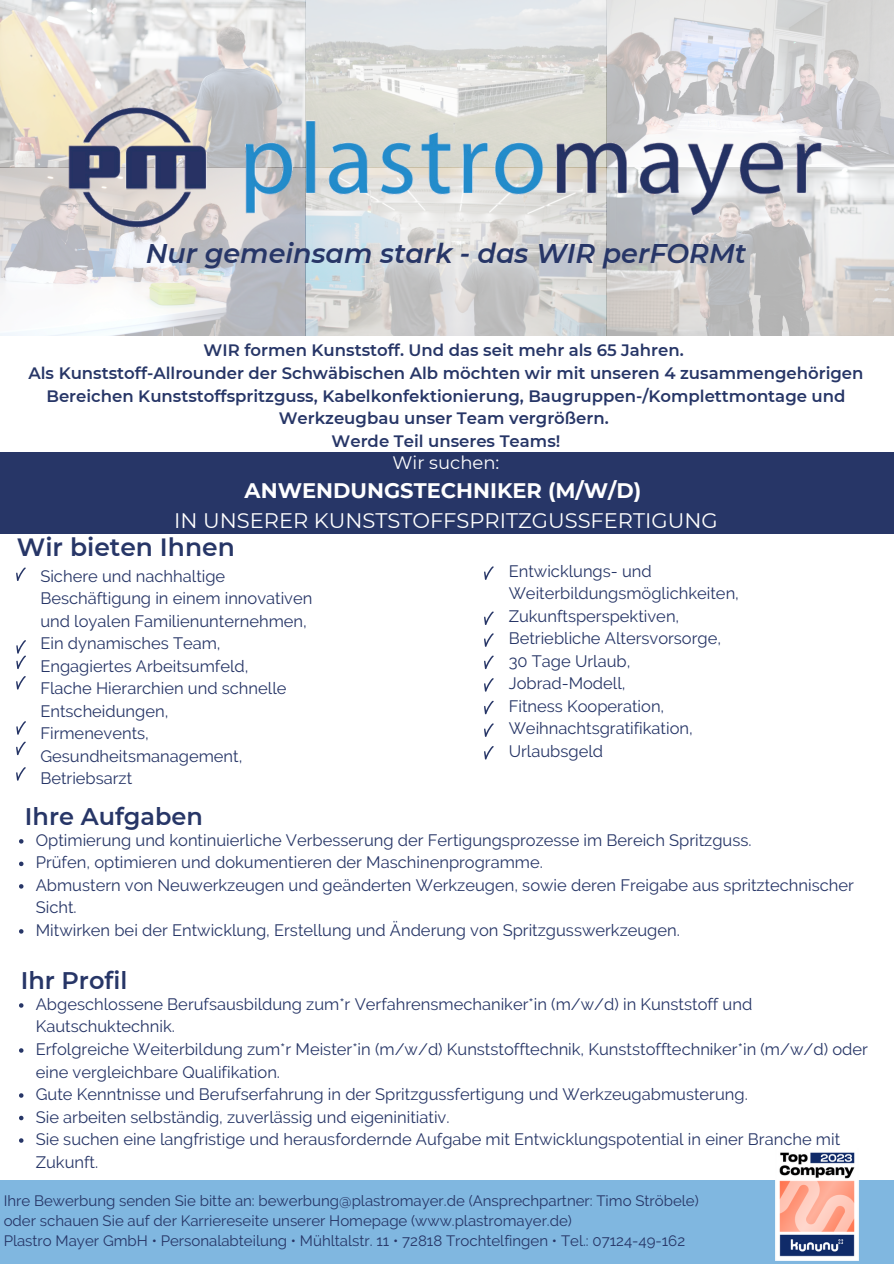
<style>
.page{position:relative;width:894px;height:1264px;background:#fff}
.page>*{position:absolute;margin:0;border:0;box-sizing:border-box;transform-origin:0 0}
.t1{font:italic 600 27px "Montserrat";color:#273667}
.t2{font:600 24.9px "Montserrat";color:#273667}
.t3{font:600 24px "Montserrat";color:#273667}
.t4{font:21px/29.2px "Montserrat";color:#fff;text-align:center}
.t5{font:18px "Montserrat";color:#fff}
.t6{font:16.5px/22.5px "Raleway";color:#273667}
.t7{font:600 16.5px/23px "Montserrat";color:#273667;text-align:center}
.t8{font:15px "Raleway";color:#273667}
.s1{font-weight:700}
</style>
<div class="page">
<div style="left:0;top:451px;width:893px;height:82px;background:#273667"></div>
<div style="left:0;top:1179px;width:893px;height:84px;background:#80b7e0"></div>
<img style="left:0;top:0;width:893px;height:335px">
<img style="left:62px;top:68px;width:765px;height:199px">
<svg style="left:16px;top:567px;width:10px;height:14px"></svg>
<svg style="left:16px;top:640px;width:10px;height:29px"></svg>
<svg style="left:16px;top:676px;width:10px;height:13px"></svg>
<svg style="left:16px;top:767px;width:10px;height:13px"></svg>
<svg style="left:16px;top:721px;width:10px;height:13px"></svg>
<svg style="left:16px;top:741px;width:10px;height:14px"></svg>
<svg style="left:484px;top:566px;width:9px;height:14px"></svg>
<svg style="left:484px;top:633px;width:9px;height:13px"></svg>
<svg style="left:484px;top:655px;width:9px;height:14px"></svg>
<svg style="left:484px;top:678px;width:9px;height:13px"></svg>
<svg style="left:484px;top:723px;width:9px;height:14px"></svg>
<svg style="left:484px;top:746px;width:9px;height:13px"></svg>
<svg style="left:484px;top:700px;width:9px;height:14px"></svg>
<svg style="left:484px;top:611px;width:9px;height:14px"></svg>
<img style="left:774px;top:1152px;width:84px;height:108px">
<svg style="left:19px;top:839px;width:4px;height:4px"></svg>
<svg style="left:19px;top:861px;width:4px;height:5px"></svg>
<svg style="left:19px;top:884px;width:4px;height:4px"></svg>
<svg style="left:19px;top:929px;width:4px;height:4px"></svg>
<svg style="left:19px;top:1003px;width:4px;height:4px"></svg>
<svg style="left:19px;top:1048px;width:4px;height:4px"></svg>
<svg style="left:19px;top:1093px;width:4px;height:4px"></svg>
<svg style="left:19px;top:1115px;width:4px;height:5px"></svg>
<svg style="left:19px;top:1138px;width:4px;height:4px"></svg>
<p class="t1" style="left:146px;top:236px;width:602px">Nur gemeinsam stark - das WIR perFORMt</p>
<p class="t7" style="left:28px;top:338px;width:836px">WIR formen Kunststoff. Und das seit mehr als 65 Jahren.<br>Als Kunststoff-Allrounder der Schwäbischen Alb möchten wir mit unseren 4 zusammengehörigen Bereichen Kunststoffspritzguss, Kabelkonfektionierung, Baugruppen-/Komplettmontage und Werkzeugbau unser Team vergrößern.<br>Werde Teil unseres Teams!</p>
<p class="t5" style="left:392px;top:451px;width:108px">Wir suchen:</p>
<p class="t4" style="left:174px;top:476px;width:545px"><span class="s1">ANWENDUNGSTECHNIKER (M/W/D)<br></span>IN UNSERER KUNSTSTOFFSPRITZGUSSFERTIGUNG</p>
<p class="t2" style="left:17px;top:532px;width:219px">Wir bieten Ihnen</p>
<p class="t6" style="left:40px;top:564px;width:186px">Sichere und nachhaltige</p>
<p class="t6" style="left:40px;top:587px;width:273px">Beschäftigung in einem innovativen</p>
<p class="t6" style="left:40px;top:609px;width:268px">und loyalen Familienunternehmen,</p>
<h1 class="t6" style="left:40px;top:632px;width:182px">Ein dynamisches Team,</h1>
<h4 class="t6" style="left:40px;top:654px;width:209px">Engagiertes Arbeitsumfeld,</h4>
<h3 class="t6" style="left:40px;top:677px;width:247px">Flache Hierarchien und schnelle</h3>
<h1 class="t6" style="left:40px;top:699px;width:129px">Entscheidungen,</h1>
<p class="t6" style="left:40px;top:722px;width:110px">Firmenevents,</p>
<p class="t6" style="left:40px;top:744px;width:203px">Gesundheitsmanagement,</p>
<p class="t6" style="left:40px;top:767px;width:93px">Betriebsarzt</p>
<p class="t6" style="left:508px;top:559px;width:144px">Entwicklungs- und</p>
<p class="t6" style="left:508px;top:582px;width:232px">Weiterbildungsmöglichkeiten,</p>
<p class="t6" style="left:508px;top:604px;width:172px">Zukunftsperspektiven,</p>
<p class="t6" style="left:508px;top:627px;width:214px">Betriebliche Altersvorsorge,</p>
<p class="t6" style="left:508px;top:649px;width:123px">30 Tage Urlaub,</p>
<p class="t6" style="left:508px;top:672px;width:118px">Jobrad-Modell,</p>
<p class="t6" style="left:508px;top:694px;width:157px">Fitness Kooperation,</p>
<p class="t6" style="left:508px;top:717px;width:186px">Weihnachtsgratifikation,</p>
<p class="t6" style="left:508px;top:739px;width:96px">Urlaubsgeld</p>
<p class="t3" style="left:25px;top:802px;width:179px">Ihre Aufgaben</p>
<p class="t6" style="left:36px;top:828px;width:717px">Optimierung und kontinuierliche Verbesserung der Fertigungsprozesse im Bereich Spritzguss.</p>
<p class="t6" style="left:36px;top:851px;width:508px">Prüfen, optimieren und dokumentieren der Maschinenprogramme.</p>
<p class="t6" style="left:36px;top:873px;width:819px">Abmustern von Neuwerkzeugen und geänderten Werkzeugen, sowie deren Freigabe aus spritztechnischer<br>Sicht.</p>
<p class="t6" style="left:36px;top:918px;width:645px">Mitwirken bei der Entwicklung, Erstellung und Änderung von Spritzgusswerkzeugen.</p>
<p class="t3" style="left:21px;top:966px;width:108px">Ihr Profil</p>
<p class="t6" style="left:36px;top:992px;width:717px">Abgeschlossene Berufsausbildung zum*r Verfahrensmechaniker*in (m/w/d) in Kunststoff und<br>Kautschuktechnik.</p>
<p class="t6" style="left:36px;top:1037px;width:833px">Erfolgreiche Weiterbildung zum*r Meister*in (m/w/d) Kunststofftechnik, Kunststofftechniker*in (m/w/d) oder eine vergleichbare Qualifikation.</p>
<p class="t6" style="left:36px;top:1082px;width:713px">Gute Kenntnisse und Berufserfahrung in der Spritzgussfertigung und Werkzeugabmusterung.</p>
<p class="t6" style="left:36px;top:1105px;width:415px">Sie arbeiten selbständig, zuverlässig und eigeninitiativ.</p>
<p class="t6" style="left:36px;top:1127px;width:805px">Sie suchen eine langfristige und herausfordernde Aufgabe mit Entwicklungspotential in einer Branche mit<br>Zukunft.</p>
<p class="t8" style="left:4px;top:1191px;width:696px">Ihre Bewerbung senden Sie bitte an: bewerbung@plastromayer.de (Ansprechpartner: Timo Ströbele)</p>
<p class="t8" style="left:4px;top:1211px;width:569px">oder schauen Sie auf der Karriereseite unserer Homepage (www.plastromayer.de)</p>
<p class="t8" style="left:4px;top:1232px;width:682px">Plastro Mayer GmbH • Personalabteilung • Mühltalstr. 11 • 72818 Trochtelfingen • Tel.: 07124-49-162</p>
</div>
